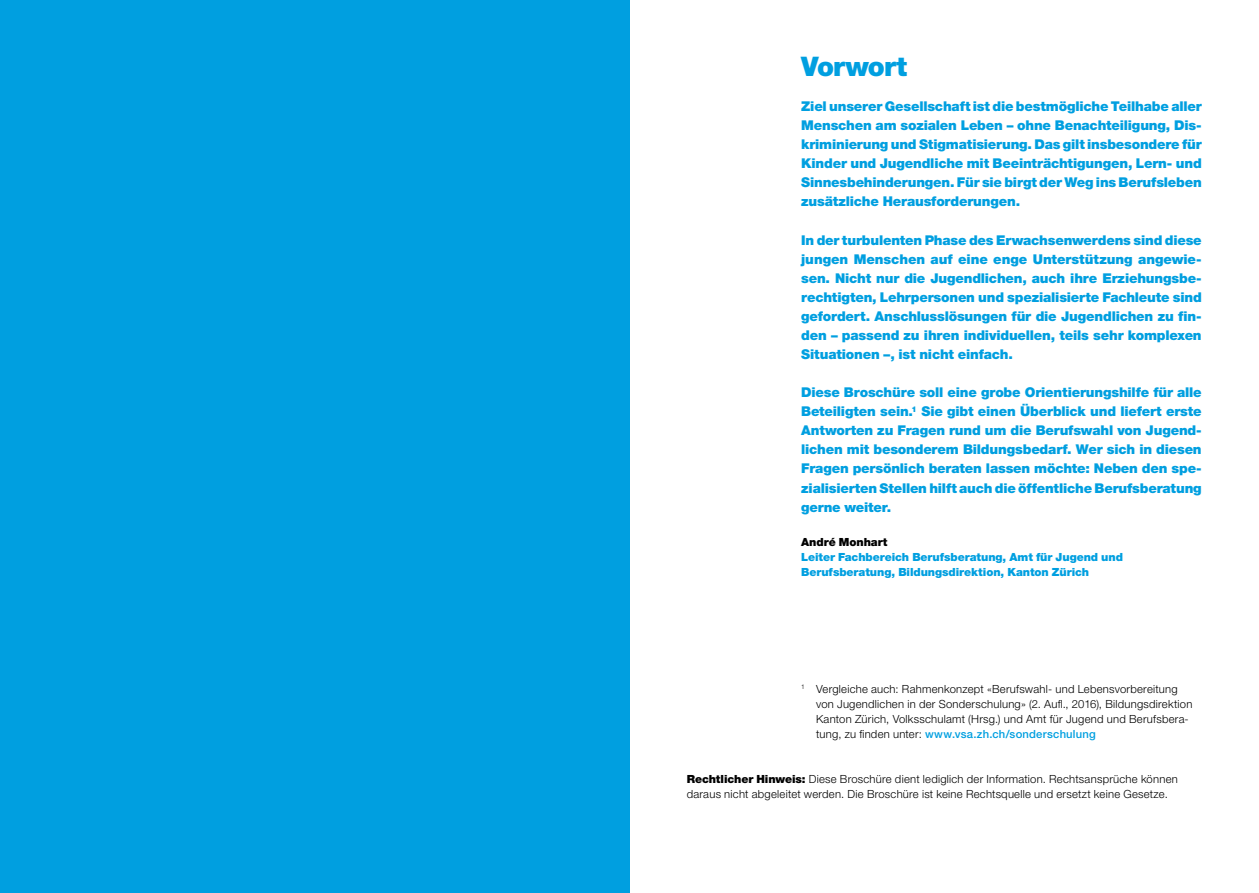
<style>
.page{position:relative;width:1259px;height:893px;background:#fff}
.page>*{position:absolute;margin:0;border:0;box-sizing:border-box;transform-origin:0 0}
.t1{font:900 27px "Helvetica Neue LT Pro";letter-spacing:-.03em;color:#009fe0}
.t2{font:900 13.5px/19px "Helvetica Neue LT Pro";letter-spacing:-.015em;color:#009fe0;text-align:justify}
.t3{font:300 11.25px/15px "Helvetica Neue LT Pro";letter-spacing:.02em;color:#000}
.t4{font:900 11.25px/15px "Helvetica Neue LT Pro";letter-spacing:-.005em;color:#009fe0}
.t5{font:900 11.25px "Helvetica Neue LT Pro";letter-spacing:-.005em;color:#000}
.s1{font-weight:500;color:#009fe0}
.s2{font-weight:900}
</style>
<div class="page">
<div style="left:0;top:0;width:629px;height:893px;background:#009fe0"></div>
<h1 class="t1" style="left:801px;top:51px;width:107px">Vorwort</h1>
<p class="t2" style="left:801px;top:97px;width:402px">Ziel unserer Gesellschaft ist die bestmögliche Teilhabe aller Menschen am sozialen Leben – ohne Benachteiligung, Dis&shy;kriminierung und Stigmatisierung. Das gilt insbesondere für Kinder und Jugendliche mit Beeinträchtigungen, Lern- und Sinnesbehinderungen. Für sie birgt der Weg ins Berufsleben zusätzliche Herausforderungen.</p>
<p class="t2" style="left:801px;top:230px;width:402px">In der turbulenten Phase des Erwachsenwerdens sind diese jungen Menschen auf eine enge Unterstützung angewie&shy;sen. Nicht nur die Jugendlichen, auch ihre Erziehungsbe&shy;rechtigten, Lehrpersonen und spezialisierte Fachleute sind gefordert. Anschlusslösungen für die Jugendlichen zu fin&shy;den – passend zu ihren individuellen, teils sehr komplexen Situationen –, ist nicht einfach.</p>
<p class="t2" style="left:801px;top:383px;width:402px">Diese Broschüre soll eine grobe Orientierungshilfe für alle Beteiligten sein.<sup>1</sup> Sie gibt einen Überblick und liefert erste Antworten zu Fragen rund um die Berufswahl von Jugend&shy;lichen mit besonderem Bildungsbedarf. Wer sich in diesen Fragen persönlich beraten lassen möchte: Neben den spe&shy;zialisierten Stellen hilft auch die öffentliche Berufsberatung gerne weiter.</p>
<p class="t5" style="left:801px;top:535px;width:88px">André Monhart</p>
<p class="t4" style="left:801px;top:549px;width:323px">Leiter Fachbereich Berufsberatung, Amt für Jugend und<br>Berufsberatung, Bildungsdirektion, Kanton Zürich</p>
<p class="t3" style="left:816px;top:681px;width:378px;text-indent:-15px"><sup>1</sup> Vergleiche auch: Rahmenkonzept «Berufswahl- und Lebensvorbereitung von Jugendlichen in der Sonderschulung» (2. Aufl., 2016), Bildungsdirektion Kanton Zürich, Volksschulamt (Hrsg.) und Amt für Jugend und Berufsbera&shy;tung, zu finden unter: <span class="s1">www.vsa.zh.ch/sonderschulung</span></p>
<p class="t3" style="left:687px;top:771px;width:493px"><span class="s2">Rechtlicher Hinweis:</span> Diese Broschüre dient lediglich der Information. Rechtsansprüche können daraus nicht abgeleitet werden. Die Broschüre ist keine Rechtsquelle und ersetzt keine Gesetze.</p>
</div>
